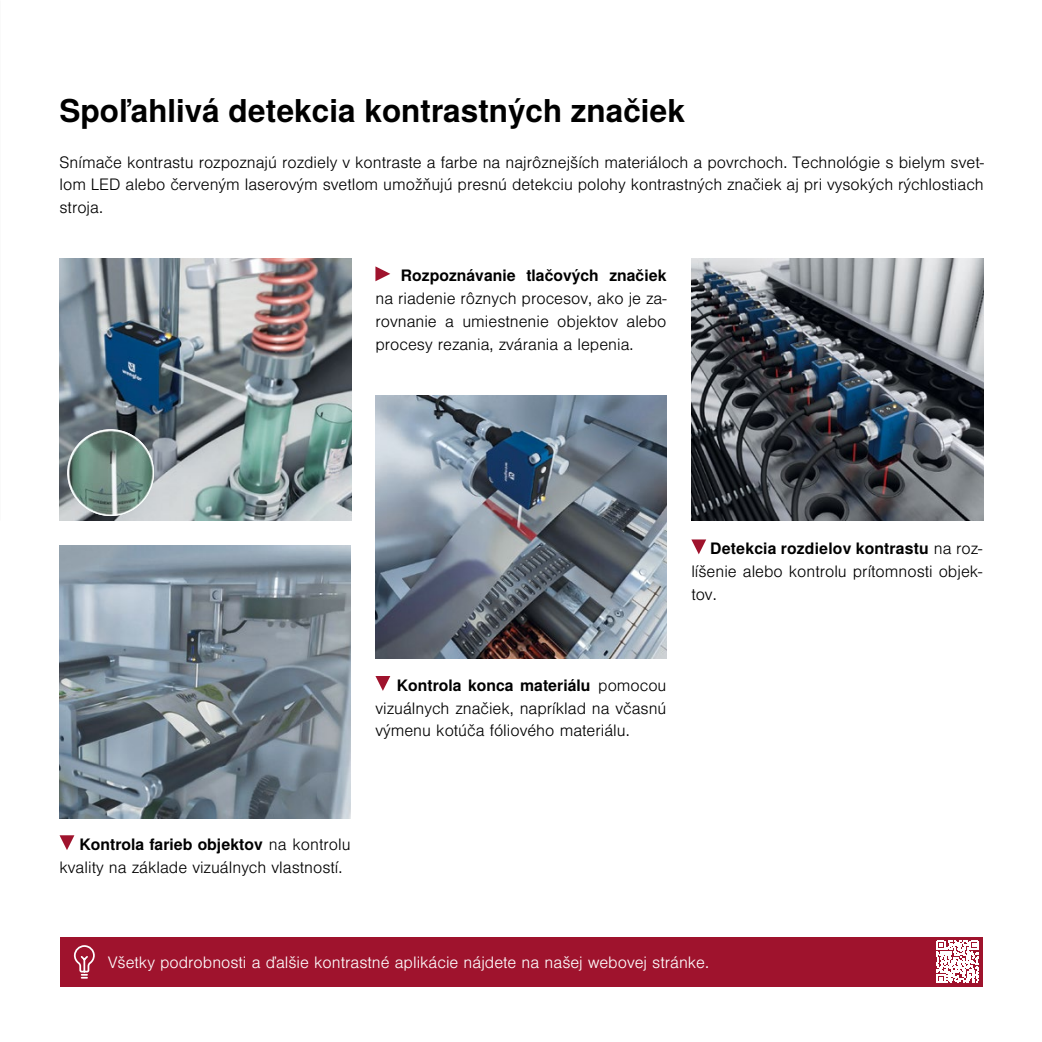
<style>
.page{position:relative;width:1042px;height:1042px;background:#fff}
.page>*{position:absolute;margin:0;border:0;box-sizing:border-box;transform-origin:0 0}
.t1{font:700 31.5px "Nimbus Sans Global";color:#000}
.t2{font:300 15.75px/22.8px "Nimbus Sans Global";color:#000;text-align:justify}
.t3{font:300 15.75px "Nimbus Sans Global";color:#fff}
.t4{font:700 15.75px "Nimbus Sans Global";color:#000}
.s1{font-weight:700}
</style>
<div class="page">
<div style="left:60px;top:937px;width:922px;height:49px;background:#9f132d"></div>
<svg style="left:73px;top:945px;width:22px;height:34px"></svg>
<svg style="left:936px;top:940px;width:34px;height:43px"></svg>
<img style="left:60px;top:258px;width:291px;height:263px">
<img style="left:67px;top:429px;width:87px;height:87px;border-radius:43px">
<img style="left:375px;top:395px;width:291px;height:263px">
<img style="left:60px;top:546px;width:291px;height:273px">
<img style="left:692px;top:258px;width:292px;height:263px">
<img style="left:970px;top:937px;width:13px;height:50px">
<svg style="left:375px;top:266px;width:15px;height:15px"></svg>
<svg style="left:691px;top:539px;width:15px;height:15px"></svg>
<svg style="left:375px;top:676px;width:15px;height:15px"></svg>
<svg style="left:60px;top:835px;width:14px;height:15px"></svg>
<h1 class="t1" style="left:60px;top:93px;width:627px">Spoľahlivá detekcia kontrastných značiek</h1>
<p class="t2" style="left:60px;top:151px;width:926px">Snímače kontrastu rozpoznajú rozdiely v kontraste a farbe na najrôznejších materiáloch a povrchoch. Technológie s bielym svet&shy;lom LED alebo červeným laserovým svetlom umožňujú presnú detekciu polohy kontrastných značiek aj pri vysokých rýchlostiach stroja.</p>
<p class="t4" style="left:401px;top:267px;width:267px">Rozpoznávanie tlačových značiek</p>
<p class="t2" style="left:375px;top:287px;width:293px">na riadenie rôznych procesov, ako je za&shy;rovnanie a umiestnenie objektov alebo procesy rezania, zvárania a lepenia.</p>
<p class="t2" style="left:691px;top:537px;width:293px;text-indent:19px"><span class="s1">Detekcia rozdielov kontrastu</span> na roz&shy;líšenie alebo kontrolu prítomnosti objek&shy;tov.</p>
<p class="t2" style="left:375px;top:674px;width:293px;text-indent:21px"><span class="s1">Kontrola konca materiálu</span> pomocou vizuálnych značiek, napríklad na včasnú výmenu kotúča fóliového materiálu.</p>
<p class="t2" style="left:60px;top:833px;width:293px;text-indent:20px"><span class="s1">Kontrola farieb objektov</span> na kontrolu kvality na základe vizuálnych vlastností.</p>
<p class="t3" style="left:108px;top:953px;width:603px">Všetky podrobnosti a ďalšie kontrastné aplikácie nájdete na našej webovej stránke.</p>
</div>
